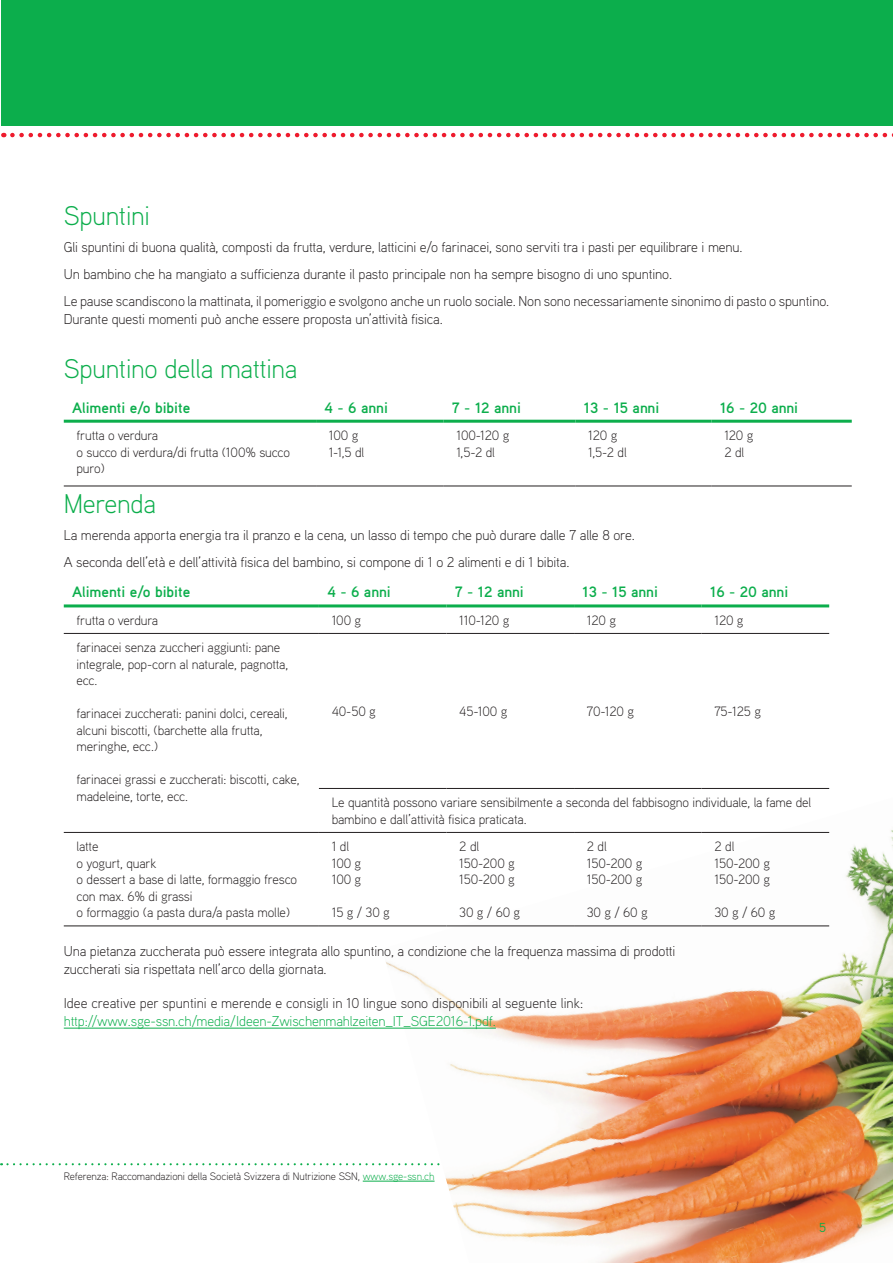
<style>
.page{position:relative;width:893px;height:1263px;background:#fff}
.page>*{position:absolute;margin:0;border:0;box-sizing:border-box;transform-origin:0 0}
.t1{font:300 27px "Aaux Pro OT";letter-spacing:-.01em;color:#0cae4c}
.t2{font:700 15px "Aaux Pro OT";color:#0cae4c}
.t3{font:300 14.25px/27px "Aaux Pro OT";letter-spacing:-.01em;color:#231f20}
.t4{font:300 14.25px "Aaux Pro OT";letter-spacing:-.01em;color:#0cae4c}
.t5{font:300 13.5px/16.5px "Aaux Pro OT";letter-spacing:-.01em;color:#231f20}
.t6{font:13.05px "Aaux Pro OT";color:#0cae4c}
.t7{font:300 10.8px "Aaux Pro OT";letter-spacing:-.01em;color:#231f20}
.s1{color:#0cae4c}
</style>
<div class="page">
<svg style="left:1px;top:1163px;width:380px;height:2px"></svg>
<img style="left:382px;top:830px;width:511px;height:433px">
<svg style="left:12px;top:133px;width:881px;height:4px"></svg>
<div style="left:1px;top:0;width:892px;height:126px;background:#0cae4c"></div>
<hr style="left:363px;top:1181px;width:72px;height:1px;background:#0cae4c">
<hr style="left:64px;top:1028px;width:432px;height:1px;background:#0cae4c">
<hr style="left:64px;top:486px;width:252px;height:1px;background:#231f20">
<hr style="left:316px;top:486px;width:128px;height:1px;background:#231f20">
<hr style="left:444px;top:486px;width:131px;height:1px;background:#231f20">
<hr style="left:575px;top:486px;width:136px;height:1px;background:#231f20">
<hr style="left:711px;top:486px;width:141px;height:1px;background:#231f20">
<hr style="left:64px;top:420px;width:252px;height:3px;background:#0cae4c">
<hr style="left:316px;top:420px;width:128px;height:3px;background:#0cae4c">
<hr style="left:444px;top:420px;width:131px;height:3px;background:#0cae4c">
<hr style="left:575px;top:420px;width:136px;height:3px;background:#0cae4c">
<hr style="left:711px;top:420px;width:141px;height:3px;background:#0cae4c">
<hr style="left:64px;top:832px;width:255px;height:1px;background:#231f20">
<hr style="left:64px;top:926px;width:255px;height:1px;background:#231f20">
<hr style="left:319px;top:926px;width:127px;height:1px;background:#231f20">
<hr style="left:446px;top:926px;width:128px;height:1px;background:#231f20">
<hr style="left:574px;top:926px;width:128px;height:1px;background:#231f20">
<hr style="left:702px;top:926px;width:127px;height:1px;background:#231f20">
<hr style="left:319px;top:788px;width:127px;height:1px;background:#231f20">
<hr style="left:446px;top:788px;width:128px;height:1px;background:#231f20">
<hr style="left:574px;top:788px;width:128px;height:1px;background:#231f20">
<hr style="left:702px;top:788px;width:127px;height:1px;background:#231f20">
<hr style="left:319px;top:832px;width:127px;height:1px;background:#231f20">
<hr style="left:446px;top:832px;width:128px;height:1px;background:#231f20">
<hr style="left:574px;top:832px;width:128px;height:1px;background:#231f20">
<hr style="left:702px;top:832px;width:127px;height:1px;background:#231f20">
<hr style="left:64px;top:604px;width:255px;height:3px;background:#0cae4c">
<hr style="left:319px;top:604px;width:127px;height:3px;background:#0cae4c">
<hr style="left:446px;top:604px;width:128px;height:3px;background:#0cae4c">
<hr style="left:574px;top:604px;width:128px;height:3px;background:#0cae4c">
<hr style="left:702px;top:604px;width:127px;height:3px;background:#0cae4c">
<hr style="left:64px;top:633px;width:255px;height:1px;background:#231f20">
<hr style="left:319px;top:633px;width:127px;height:1px;background:#231f20">
<hr style="left:446px;top:633px;width:128px;height:1px;background:#231f20">
<hr style="left:574px;top:633px;width:128px;height:1px;background:#231f20">
<hr style="left:702px;top:633px;width:127px;height:1px;background:#231f20">
<h1 class="t1" style="left:64px;top:199px;width:88px">Spuntini</h1>
<p class="t3" style="left:64px;top:233px;width:767px">Gli spuntini di buona qualità, composti da frutta, verdure, latticini e/o farinacei, sono serviti tra i pasti per equilibrare i menu.<br>Un bambino che ha mangiato a sufficienza durante il pasto principale non ha sempre bisogno di uno spuntino.<br>Le pause scandiscono la mattinata, il pomeriggio e svolgono anche un ruolo sociale. Non sono necessariamente sinonimo di pasto o spuntino.</p>
<p class="t3" style="left:64px;top:305px;width:381px">Durante questi momenti può anche essere proposta un’attività fisica.</p>
<h1 class="t1" style="left:64px;top:352px;width:235px">Spuntino della mattina</h1>
<p class="t2" style="left:72px;top:398px;width:119px">Alimenti e/o bibite</p>
<p class="t2" style="left:325px;top:398px;width:65px">4 - 6 anni</p>
<p class="t2" style="left:452px;top:398px;width:70px">7 - 12 anni</p>
<p class="t2" style="left:584px;top:398px;width:77px">13 - 15 anni</p>
<p class="t2" style="left:720px;top:398px;width:80px">16 - 20 anni</p>
<p class="t5" style="left:77px;top:427px;width:215px">frutta o verdura<br>o succo di verdura/di frutta (100% succo puro)</p>
<p class="t5" style="left:329px;top:427px;width:37px">100 g<br>1-1,5 dl</p>
<p class="t5" style="left:456px;top:427px;width:54px">100-120 g<br>1,5-2 dl</p>
<p class="t5" style="left:588px;top:427px;width:40px">120 g<br>1,5-2 dl</p>
<p class="t5" style="left:724px;top:427px;width:31px">120 g<br>2 dl</p>
<h1 class="t1" style="left:64px;top:487px;width:94px">Merenda</h1>
<p class="t3" style="left:64px;top:521px;width:572px">La merenda apporta energia tra il pranzo e la cena, un lasso di tempo che può durare dalle 7 alle 8 ore.<br>A seconda dell’età e dell’attività fisica del bambino, si compone di 1 o 2 alimenti e di 1 bibita.</p>
<p class="t2" style="left:72px;top:583px;width:119px">Alimenti e/o bibite</p>
<p class="t2" style="left:327px;top:583px;width:65px">4 - 6 anni</p>
<p class="t2" style="left:455px;top:583px;width:70px">7 - 12 anni</p>
<p class="t2" style="left:583px;top:583px;width:77px">13 - 15 anni</p>
<p class="t2" style="left:710px;top:583px;width:80px">16 - 20 anni</p>
<p class="t5" style="left:77px;top:611px;width:83px">frutta o verdura</p>
<p class="t5" style="left:332px;top:611px;width:31px">100 g</p>
<p class="t5" style="left:459px;top:611px;width:52px">110-120 g</p>
<p class="t5" style="left:587px;top:611px;width:31px">120 g</p>
<p class="t5" style="left:714px;top:611px;width:31px">120 g</p>
<p class="t5" style="left:77px;top:639px;width:213px">farinacei senza zuccheri aggiunti: pane integrale, pop-corn al naturale, pagnotta, ecc.</p>
<p class="t5" style="left:77px;top:705px;width:213px">farinacei zuccherati: panini dolci, cereali, alcuni biscotti, (barchette alla frutta, meringhe, ecc.)</p>
<p class="t5" style="left:77px;top:771px;width:224px">farinacei grassi e zuccherati: biscotti, cake, madeleine, torte, ecc.</p>
<p class="t5" style="left:332px;top:703px;width:46px">40-50 g</p>
<p class="t5" style="left:459px;top:703px;width:50px">45-100 g</p>
<p class="t5" style="left:587px;top:703px;width:49px">70-120 g</p>
<p class="t5" style="left:714px;top:703px;width:48px">75-125 g</p>
<p class="t5" style="left:332px;top:794px;width:481px">Le quantità possono variare sensibilmente a seconda del fabbisogno individuale, la fame del bambino e dall’attività fisica praticata.</p>
<p class="t5" style="left:77px;top:838px;width:222px">latte<br>o yogurt, quark<br>o dessert a base di latte, formaggio fresco con max. 6% di grassi<br>o formaggio (a pasta dura/a pasta molle)</p>
<p class="t5" style="left:332px;top:838px;width:31px">1 dl<br>100 g<br>100 g</p>
<p class="t5" style="left:332px;top:904px;width:60px">15 g / 30 g</p>
<p class="t5" style="left:459px;top:838px;width:57px">2 dl<br>150-200 g<br>150-200 g</p>
<p class="t5" style="left:459px;top:904px;width:62px">30 g / 60 g</p>
<p class="t5" style="left:587px;top:838px;width:57px">2 dl<br>150-200 g<br>150-200 g</p>
<p class="t5" style="left:587px;top:904px;width:62px">30 g / 60 g</p>
<p class="t3" style="left:64px;top:941px;width:613px;line-height:18px">Una pietanza zuccherata può essere integrata allo spuntino, a condizione che la frequenza massima di prodotti zuccherati sia rispettata nell’arco della giornata.</p>
<p class="t3" style="left:64px;top:989px;width:521px">Idee creative per spuntini e merende e consigli in 10 lingue sono disponibili al seguente link:</p>
<p class="t4" style="left:64px;top:1012px;width:434px">http://www.sge-ssn.ch/media/Ideen-Zwischenmahlzeiten_IT_SGE2016-1.pdf.</p>
<p class="t5" style="left:714px;top:838px;width:57px">2 dl<br>150-200 g<br>150-200 g</p>
<p class="t5" style="left:714px;top:904px;width:62px">30 g / 60 g</p>
<p class="t7" style="left:64px;top:1169px;width:372px">Referenza: Raccomandazioni della Società Svizzera di Nutrizione SSN, <span class="s1">www.sge-ssn.ch</span></p>
<p class="t6" style="left:819px;top:1219px;width:8px">5</p>
</div>
